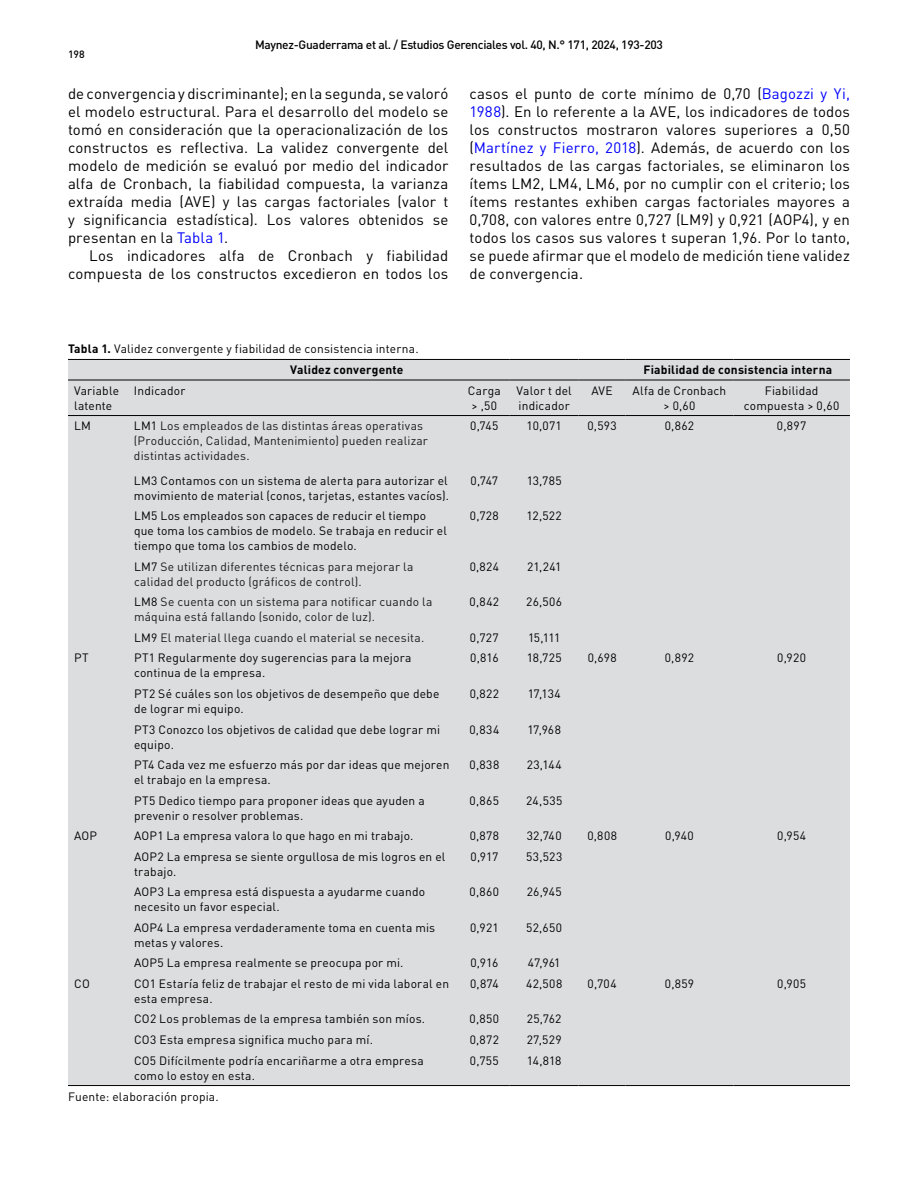
<style>
.page{position:relative;width:918px;height:1188px;background:#fff}
.page>*{position:absolute;margin:0;border:0;box-sizing:border-box;transform-origin:0 0}
.t1{font:15px/18px "DIN Pro";letter-spacing:.005em;color:#000;text-align:justify}
.t2{font:12px/15px "DIN Pro";letter-spacing:.015em;color:#000}
.t3{font:12px/15px "DIN Pro";letter-spacing:.015em;color:#1a1b1f}
.t4{font:500 12px "DIN Pro";letter-spacing:-.025em;color:#000}
.t5{font:700 12px "DIN Pro";letter-spacing:.015em;color:#000}
.t6{font:500 10.5px "DIN Pro";color:#000}
.s1{color:#00f}
.s2{font-weight:700}
.s3{color:#000}
</style>
<div class="page">
<div style="left:68px;top:360px;width:782px;height:725px;background:#dcddde"></div>
<hr style="left:68px;top:1085px;width:60px;height:1px;background:#000">
<hr style="left:579px;top:1085px;width:47px;height:1px;background:#000">
<hr style="left:626px;top:1085px;width:107px;height:1px;background:#000">
<hr style="left:733px;top:1085px;width:117px;height:1px;background:#000">
<hr style="left:128px;top:1085px;width:331px;height:1px;background:#000">
<hr style="left:459px;top:1085px;width:51px;height:1px;background:#000">
<hr style="left:510px;top:1085px;width:69px;height:1px;background:#000">
<hr style="left:68px;top:359px;width:60px;height:1px;background:#000">
<hr style="left:128px;top:359px;width:331px;height:1px;background:#000">
<hr style="left:459px;top:359px;width:51px;height:1px;background:#000">
<hr style="left:510px;top:359px;width:69px;height:1px;background:#000">
<hr style="left:579px;top:359px;width:47px;height:1px;background:#000">
<hr style="left:626px;top:359px;width:107px;height:1px;background:#000">
<hr style="left:733px;top:359px;width:117px;height:1px;background:#000">
<hr style="left:68px;top:380px;width:60px;height:1px;background:#000">
<hr style="left:128px;top:380px;width:331px;height:1px;background:#000">
<hr style="left:459px;top:380px;width:51px;height:1px;background:#000">
<hr style="left:510px;top:380px;width:69px;height:1px;background:#000">
<hr style="left:579px;top:380px;width:47px;height:1px;background:#000">
<hr style="left:626px;top:380px;width:107px;height:1px;background:#000">
<hr style="left:733px;top:380px;width:117px;height:1px;background:#000">
<hr style="left:68px;top:415px;width:60px;height:1px;background:#000">
<hr style="left:128px;top:415px;width:331px;height:1px;background:#000">
<hr style="left:459px;top:415px;width:51px;height:1px;background:#000">
<hr style="left:510px;top:415px;width:69px;height:1px;background:#000">
<hr style="left:579px;top:415px;width:47px;height:1px;background:#000">
<hr style="left:626px;top:415px;width:107px;height:1px;background:#000">
<hr style="left:733px;top:415px;width:117px;height:1px;background:#000">
<p class="t4" style="left:255px;top:35px;width:409px">Maynez-Guaderrama et al. / Estudios Gerenciales vol. 40, N.° 171, 2024, 193-203</p>
<p class="t6" style="left:68px;top:46px;width:18px">198</p>
<p class="t1" style="left:68px;top:83px;width:382px">de convergencia y discriminante); en la segunda, se valoró el modelo estructural. Para el desarrollo del modelo se tomó en consideración que la operacionalización de los constructos es reflectiva. La validez convergente del modelo de medición se evaluó por medio del indicador alfa de Cronbach, la fiabilidad compuesta, la varianza extraída media (AVE) y las cargas factoriales (valor t y significancia estadística). Los valores obtenidos se presentan en la <span class="s1">Tabla 1</span>.</p>
<p class="t1" style="left:68px;top:245px;width:382px;text-align:right">Los indicadores alfa de Cronbach y fiabilidad compuesta de los constructos excedieron en todos los</p>
<p class="t1" style="left:470px;top:83px;width:382px">casos el punto de corte mínimo de 0,70 (<span class="s1">Bagozzi y Yi, 1988</span>). En lo referente a la AVE, los indicadores de todos los constructos mostraron valores superiores a 0,50 (<span class="s1">Martínez y Fierro, 2018</span>). Además, de acuerdo con los resultados de las cargas factoriales, se eliminaron los ítems LM2, LM4, LM6, por no cumplir con el criterio; los ítems restantes exhiben cargas factoriales mayores a 0,708, con valores entre 0,727 (LM9) y 0,921 (AOP4), y en todos los casos sus valores t superan 1,96. Por lo tanto, se puede afirmar que el modelo de medición tiene validez de convergencia.</p>
<p class="t2" style="left:290px;top:337px;width:130px;line-height:20.9px;text-indent:-222px"><span class="s2">Tabla 1.</span> Validez convergente y fiabilidad de consistencia interna.<br><span class="s2">Validez convergente</span></p>
<p class="t5" style="left:643px;top:360px;width:190px">Fiabilidad de consistencia interna</p>
<p class="t2" style="left:74px;top:382px;width:47px">Variable latente</p>
<p class="t2" style="left:134px;top:382px;width:53px">Indicador</p>
<p class="t2" style="left:468px;top:382px;width:34px;text-align:center">Carga &gt; ,50</p>
<p class="t2" style="left:517px;top:382px;width:57px">Valor t del indicador</p>
<p class="t2" style="left:591px;top:382px;width:23px">AVE</p>
<p class="t2" style="left:633px;top:382px;width:95px;text-align:center">Alfa de Cronbach &gt; 0,60</p>
<p class="t2" style="left:744px;top:382px;width:97px;text-align:center">Fiabilidad compuesta &gt; 0,60</p>
<p class="t2" style="left:74px;top:417px;width:19px">LM</p>
<p class="t3" style="left:134px;top:417px;width:296px"><span class="s3">LM1</span> Los empleados de las distintas áreas operativas (Producción, Calidad, Mantenimiento) pueden realizar distintas actividades.</p>
<p class="t2" style="left:470px;top:417px;width:30px">0,745</p>
<p class="t2" style="left:527px;top:417px;width:37px">10,071</p>
<p class="t2" style="left:588px;top:417px;width:31px">0,593</p>
<p class="t2" style="left:665px;top:417px;width:31px">0,862</p>
<p class="t2" style="left:777px;top:417px;width:31px">0,897</p>
<p class="t2" style="left:134px;top:472px;width:317px">LM3 Contamos con un sistema de alerta para autorizar el movimiento de material (conos, tarjetas, estantes vacíos).</p>
<p class="t2" style="left:471px;top:472px;width:29px">0,747</p>
<p class="t2" style="left:527px;top:472px;width:37px">13,785</p>
<p class="t2" style="left:134px;top:507px;width:315px">LM5 Los empleados son capaces de reducir el tiempo que toma los cambios de modelo. Se trabaja en reducir el tiempo que toma los cambios de modelo.</p>
<p class="t2" style="left:470px;top:507px;width:30px">0,728</p>
<p class="t2" style="left:527px;top:507px;width:37px">12,522</p>
<p class="t3" style="left:134px;top:558px;width:281px"><span class="s3">LM7</span> Se utilizan diferentes técnicas para mejorar la calidad del producto (gráficos de control).</p>
<p class="t2" style="left:470px;top:558px;width:31px">0,824</p>
<p class="t2" style="left:527px;top:558px;width:36px">21,241</p>
<p class="t3" style="left:134px;top:593px;width:300px"><span class="s3">LM8</span> Se cuenta con un sistema para notificar cuando la máquina está fallando (sonido, color de luz).</p>
<p class="t2" style="left:470px;top:593px;width:31px">0,842</p>
<p class="t2" style="left:526px;top:593px;width:37px">26,506</p>
<p class="t3" style="left:134px;top:629px;width:292px"><span class="s3">LM9</span> El material llega cuando el material se necesita.</p>
<p class="t2" style="left:470px;top:629px;width:30px">0,727</p>
<p class="t2" style="left:528px;top:629px;width:34px">15,111</p>
<p class="t2" style="left:74px;top:649px;width:16px">PT</p>
<p class="t2" style="left:134px;top:649px;width:279px">PT1 Regularmente doy sugerencias para la mejora continua de la empresa.</p>
<p class="t2" style="left:470px;top:649px;width:30px">0,816</p>
<p class="t2" style="left:527px;top:649px;width:36px">18,725</p>
<p class="t2" style="left:588px;top:649px;width:30px">0,698</p>
<p class="t2" style="left:665px;top:649px;width:31px">0,892</p>
<p class="t2" style="left:777px;top:649px;width:30px">0,920</p>
<p class="t2" style="left:134px;top:685px;width:307px">PT2 Sé cuáles son los objetivos de desempeño que debe de lograr mi equipo.</p>
<p class="t2" style="left:470px;top:685px;width:31px">0,822</p>
<p class="t2" style="left:528px;top:685px;width:35px">17,134</p>
<p class="t2" style="left:134px;top:721px;width:308px">PT3 Conozco los objetivos de calidad que debe lograr mi equipo.</p>
<p class="t2" style="left:469px;top:721px;width:31px">0,834</p>
<p class="t2" style="left:527px;top:721px;width:35px">17,968</p>
<p class="t2" style="left:134px;top:756px;width:317px">PT4 Cada vez me esfuerzo más por dar ideas que mejoren el trabajo en la empresa.</p>
<p class="t2" style="left:470px;top:756px;width:31px">0,838</p>
<p class="t2" style="left:527px;top:756px;width:36px">23,144</p>
<p class="t2" style="left:134px;top:792px;width:292px">PT5 Dedico tiempo para proponer ideas que ayuden a prevenir o resolver problemas.</p>
<p class="t2" style="left:470px;top:792px;width:31px">0,865</p>
<p class="t2" style="left:526px;top:792px;width:38px">24,535</p>
<p class="t2" style="left:74px;top:827px;width:25px">AOP</p>
<p class="t2" style="left:134px;top:827px;width:281px">AOP1 La empresa valora lo que hago en mi trabajo.</p>
<p class="t2" style="left:470px;top:827px;width:31px">0,878</p>
<p class="t2" style="left:527px;top:827px;width:36px">32,740</p>
<p class="t2" style="left:587px;top:827px;width:31px">0,808</p>
<p class="t2" style="left:665px;top:827px;width:30px">0,940</p>
<p class="t2" style="left:777px;top:827px;width:30px">0,954</p>
<p class="t2" style="left:134px;top:848px;width:313px">AOP2 La empresa se siente orgullosa de mis logros en el trabajo.</p>
<p class="t2" style="left:471px;top:848px;width:29px">0,917</p>
<p class="t2" style="left:526px;top:848px;width:38px">53,523</p>
<p class="t2" style="left:134px;top:883px;width:293px">AOP3 La empresa está dispuesta a ayudarme cuando necesito un favor especial.</p>
<p class="t2" style="left:470px;top:883px;width:31px">0,860</p>
<p class="t2" style="left:527px;top:883px;width:36px">26,945</p>
<p class="t2" style="left:134px;top:919px;width:303px">AOP4 La empresa verdaderamente toma en cuenta mis metas y valores.</p>
<p class="t2" style="left:470px;top:919px;width:30px">0,921</p>
<p class="t2" style="left:526px;top:919px;width:37px">52,650</p>
<p class="t2" style="left:134px;top:954px;width:271px">AOP5 La empresa realmente se preocupa por mi.</p>
<p class="t2" style="left:470px;top:954px;width:29px">0,916</p>
<p class="t2" style="left:528px;top:954px;width:34px">47,961</p>
<p class="t2" style="left:74px;top:975px;width:17px">CO</p>
<p class="t2" style="left:134px;top:975px;width:317px">CO1 Estaría feliz de trabajar el resto de mi vida laboral en esta empresa.</p>
<p class="t2" style="left:470px;top:975px;width:30px">0,874</p>
<p class="t2" style="left:526px;top:975px;width:38px">42,508</p>
<p class="t2" style="left:588px;top:975px;width:31px">0,704</p>
<p class="t2" style="left:665px;top:975px;width:31px">0,859</p>
<p class="t2" style="left:777px;top:975px;width:30px">0,905</p>
<p class="t2" style="left:134px;top:1010px;width:293px">CO2 Los problemas de la empresa también son míos.</p>
<p class="t2" style="left:470px;top:1010px;width:31px">0,850</p>
<p class="t2" style="left:527px;top:1010px;width:36px">25,762</p>
<p class="t2" style="left:134px;top:1031px;width:240px">CO3 Esta empresa significa mucho para mí.</p>
<p class="t2" style="left:470px;top:1031px;width:31px">0,872</p>
<p class="t2" style="left:527px;top:1031px;width:37px">27,529</p>
<p class="t2" style="left:134px;top:1052px;width:291px">CO5 Difícilmente podría encariñarme a otra empresa como lo estoy en esta.</p>
<p class="t2" style="left:470px;top:1052px;width:30px">0,755</p>
<p class="t2" style="left:527px;top:1052px;width:36px">14,818</p>
<p class="t2" style="left:68px;top:1088px;width:152px">Fuente: elaboración propia.</p>
</div>
